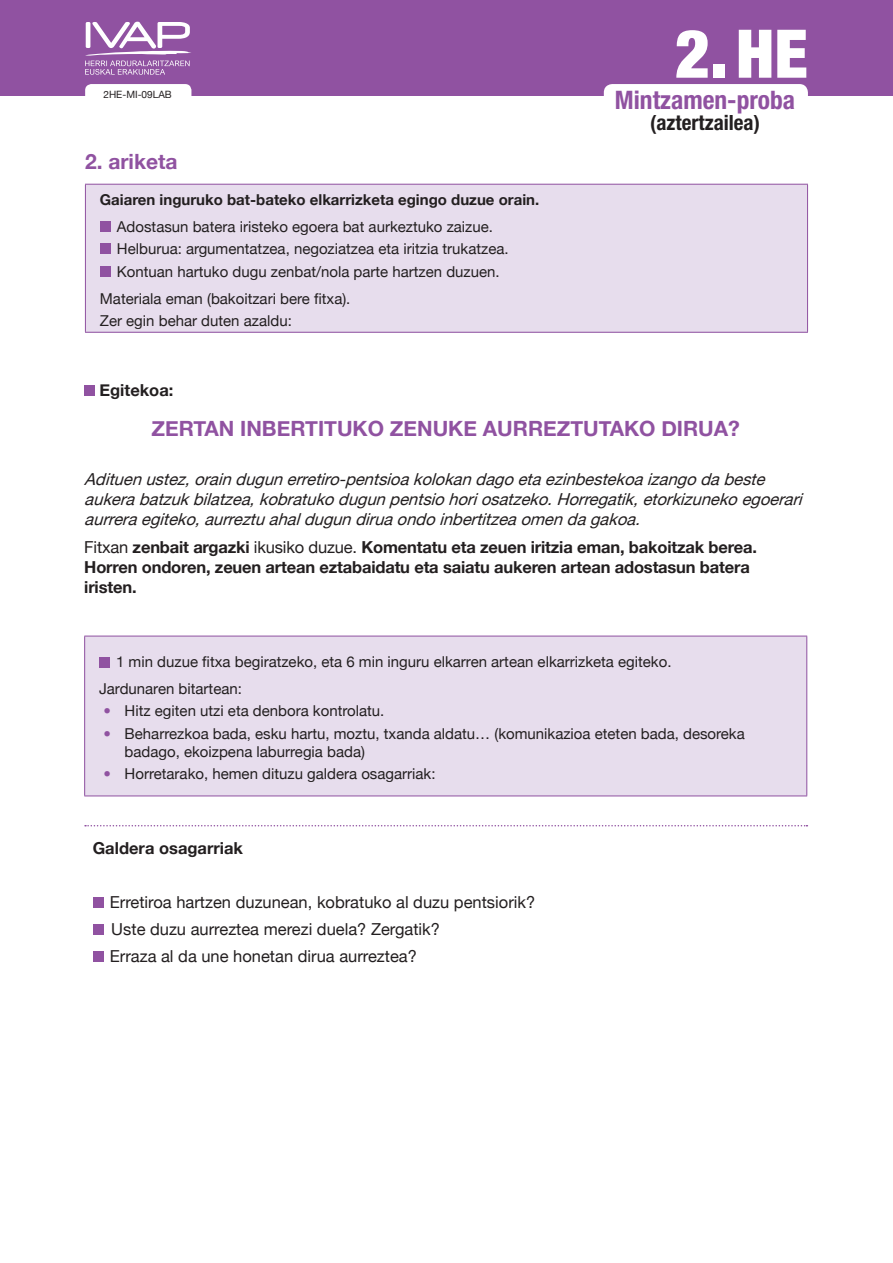
<style>
.page{position:relative;width:893px;height:1263px;background:#fff}
.page>*{position:absolute;margin:0;border:0;box-sizing:border-box;transform-origin:0 0}
.t1{font:900 condensed 67.2px "Helvetica Neue LT Pro";color:#fff}
.t2{font:700 condensed 25.5px "Helvetica Neue LT Pro";color:#9052a1}
.Gaia{font:700 21px "Helvetica Neue";color:#9052a1}
.t3{font:700 condensed 21px "Helvetica Neue LT Pro";color:#231f20}
.AriketaIzenburua{font:700 21px "Helvetica Neue";color:#9052a1}
.Testua{font:italic 16.5px/19.8px "Helvetica Neue";color:#231f20}
.Testua-2{font:700 16.5px/19.8px "Helvetica Neue";letter-spacing:-.01em;color:#231f20}
.MintzamenaGalderak{font:16.5px "Helvetica Neue";color:#231f20}
.MintzamenaGalderak-2{font:700 16.5px "Helvetica Neue";color:#231f20}
.Ariketenazalpena{font:15px/18px "Helvetica Neue";color:#231f20}
.Ariketenazalpena-2{font:700 15px "Helvetica Neue";color:#231f20}
.t4{font:10.05px "Helvetica Neue";color:#231f20}
.s1{font-weight:400}
.s2{font-weight:700;color:#9052a1}
</style>
<div class="page">
<div style="left:0;top:0;width:893px;height:96px;background:#9052a1"></div>
<svg style="left:85px;top:22px;width:106px;height:53px"></svg>
<div style="left:85px;top:84px;width:106px;height:20px;background:#fff;border-radius:6px"></div>
<div style="left:604px;top:84px;width:204px;height:49px;background:#fff;border-radius:9px"></div>
<div style="left:85px;top:184px;width:722px;height:148px;background:#e7dded"></div>
<hr style="left:85px;top:185px;width:1px;height:147px;background:#9052a1">
<hr style="left:85px;top:184px;width:723px;height:1px;background:#9052a1">
<hr style="left:807px;top:185px;width:1px;height:147px;background:#9052a1">
<hr style="left:85px;top:332px;width:723px;height:1px;background:#9052a1">
<div style="left:100px;top:221px;width:11px;height:11px;background:#9052a1"></div>
<div style="left:100px;top:244px;width:11px;height:10px;background:#9052a1"></div>
<div style="left:100px;top:266px;width:11px;height:11px;background:#9052a1"></div>
<div style="left:84px;top:385px;width:11px;height:11px;background:#9052a1"></div>
<div style="left:85px;top:636px;width:722px;height:160px;background:#e7dded"></div>
<hr style="left:84px;top:636px;width:1px;height:159px;background:#9052a1">
<hr style="left:84px;top:636px;width:723px;height:1px;background:#9052a1">
<hr style="left:806px;top:636px;width:1px;height:159px;background:#9052a1">
<hr style="left:84px;top:795px;width:723px;height:1px;background:#9052a1">
<div style="left:99px;top:657px;width:11px;height:10px;background:#9052a1"></div>
<div style="left:93px;top:897px;width:10px;height:11px;background:#9052a1"></div>
<div style="left:93px;top:924px;width:10px;height:11px;background:#9052a1"></div>
<div style="left:93px;top:951px;width:10px;height:11px;background:#9052a1"></div>
<svg style="left:85px;top:825px;width:722px;height:1px"></svg>
<h1 class="t1" style="left:675px;top:12px;width:134px">2.HE</h1>
<p class="t4" style="left:103px;top:88px;width:70px">2HE-MI-09LAB</p>
<h2 class="t2" style="left:615px;top:84px;width:182px">Mintzamen-proba</h2>
<h3 class="t3" style="left:650px;top:109px;width:111px">(aztertzailea)</h3>
<p class="AriketaIzenburua" style="left:85px;top:149px;width:94px">2. ariketa</p>
<p class="Ariketenazalpena-2" style="left:100px;top:190px;width:441px">Gaiaren inguruko bat-bateko elkarrizketa egingo duzue orain.</p>
<p class="Ariketenazalpena" style="left:117px;top:217px;width:378px">Adostasun batera iristeko egoera bat aurkeztuko zaizue.</p>
<p class="Ariketenazalpena" style="left:117px;top:240px;width:393px">Helburua: argumentatzea, negoziatzea eta iritzia trukatzea.</p>
<p class="Ariketenazalpena" style="left:117px;top:262px;width:384px">Kontuan hartuko dugu zenbat/nola parte hartzen duzuen.</p>
<p class="Ariketenazalpena" style="left:100px;top:289px;width:252px">Materiala eman (bakoitzari bere fitxa).</p>
<p class="Ariketenazalpena" style="left:100px;top:312px;width:193px">Zer egin behar duten azaldu:</p>
<p class="Testua-2" style="left:100px;top:380px;width:75px">Egitekoa:</p>
<p class="Gaia" style="left:152px;top:415px;width:590px">ZERTAN INBERTITUKO ZENUKE AURREZTUTAKO DIRUA?</p>
<p class="Testua" style="left:84px;top:469px;width:724px">Adituenustez,oraindugunerretiro-pentsioakolokandagoetaezinbestekoaizangodabeste aukerabatzukbilatzea,kobratukodugunpentsiohoriosatzeko.Horregatik,etorkizunekoegoerari aurreraegiteko,aurreztuahaldugundiruaondoinbertitzeaomendagakoa.</p>
<p class="Testua-2" style="left:84px;top:537px;width:674px"><span class="s1">Fitxan</span> zenbait argazki <span class="s1">ikusiko duzue.</span> Komentatu eta zeuen iritzia eman, bakoitzak berea.<br>Horren ondoren, zeuen artean eztabaidatu eta saiatu aukeren artean adostasun batera iristen.</p>
<p class="Ariketenazalpena" style="left:116px;top:653px;width:557px">1 min duzue fitxa begiratzeko, eta 6 min inguru elkarren artean elkarrizketa egiteko.</p>
<p class="Ariketenazalpena" style="left:99px;top:680px;width:144px">Jardunaren bitartean:</p>
<p class="Ariketenazalpena" style="left:103px;top:702px;width:282px"><span class="s2">•</span> Hitz egiten utzi eta denbora kontrolatu.</p>
<p class="Ariketenazalpena" style="left:125px;top:724px;width:622px;text-indent:-21px"><span class="s2">•</span> Beharrezkoa bada, esku hartu, moztu, txanda aldatu… (komunikazioa eteten bada, desoreka badago, ekoizpena laburregia bada)</p>
<p class="Ariketenazalpena" style="left:103px;top:764px;width:334px"><span class="s2">•</span> Horretarako, hemen dituzu galdera osagarriak:</p>
<p class="MintzamenaGalderak-2" style="left:93px;top:838px;width:152px">Galdera osagarriak</p>
<p class="MintzamenaGalderak" style="left:110px;top:892px;width:427px">Erretiroa hartzen duzunean, kobratuko al duzu pentsiorik?</p>
<p class="MintzamenaGalderak" style="left:111px;top:919px;width:330px">Uste duzu aurreztea merezi duela? Zergatik?</p>
<p class="MintzamenaGalderak" style="left:110px;top:946px;width:309px">Erraza al da une honetan dirua aurreztea?</p>
</div>
